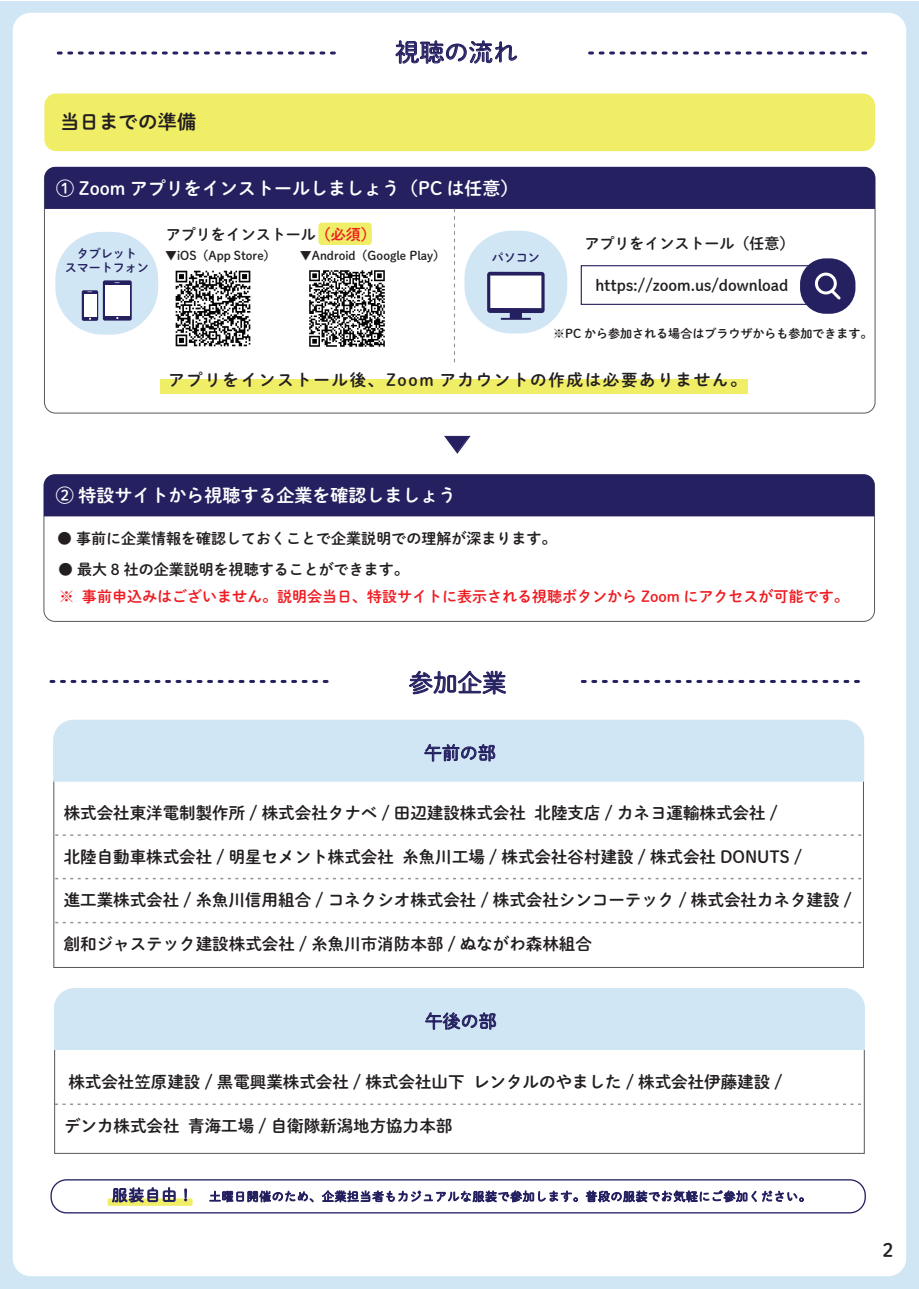
<style>
.page{position:relative;width:919px;height:1289px;background:#fff}
.page>*{position:absolute;margin:0;border:0;box-sizing:border-box;transform-origin:0 0}
.t1{font:25.65px "Koz Go Pr 6 N";color:#252161}
.t2{font:24.45px "DNP Shuei M Go Std L";color:#252161}
.t3{font:19.5px "DNP Shuei M Go Std B";color:#231f20}
.t4{font:18.6px "DNP Shuei M Go Std B";color:#231f20}
.t5{font:18px "DNP Shuei M Go Std B";color:#fff}
.t6{font:18px "DNP Shuei M Go Std L";color:#252161}
.t7{font:16.5px "DNP Shuei M Go Std B";color:#231f20}
.t8{font:16.5px "DNP Shuei M Go Std B";letter-spacing:.1em;color:#231f20}
.t9{font:15.6px "DNP Shuei M Go Std B";color:#231f20}
.t10{font:15px "DNP Shuei M Go Std B";color:#231f20}
.t11{font:15px "DNP Shuei M Go Std B";color:#ee1d23}
.t12{font:12px "DNP Shuei M Go Std B";color:#231f20}
.t13{font:12px "DNP Shuei M Go Std B";color:#252161}
.s1{color:#ee1d23}
</style>
<div class="page">
<div style="left:0;top:1px;width:918px;height:1287px;background:#d1e6f4"></div>
<div style="left:13px;top:13px;width:893px;height:1263px;background:#fff;border-radius:18px"></div>
<svg style="left:58px;top:51px;width:278px;height:3px"></svg>
<svg style="left:395px;top:12px;width:122px;height:52px"></svg>
<svg style="left:589px;top:51px;width:279px;height:3px"></svg>
<div style="left:44px;top:94px;width:830px;height:57px;background:#f0ed67;border-radius:12px"></div>
<svg style="left:44px;top:167px;width:831px;height:196px"></svg>
<div style="left:44px;top:474px;width:830px;height:42px;background:#252161"></div>
<svg style="left:444px;top:435px;width:27px;height:19px"></svg>
<div style="left:161px;top:380px;width:587px;height:14px;background:#f0ed67"></div>
<svg style="left:51px;top:680px;width:278px;height:3px"></svg>
<svg style="left:409px;top:670px;width:97px;height:25px"></svg>
<svg style="left:582px;top:680px;width:278px;height:3px"></svg>
<div style="left:53px;top:719px;width:811px;height:63px;background:#d1e6f4"></div>
<svg style="left:424px;top:744px;width:71px;height:17px"></svg>
<div style="left:54px;top:988px;width:811px;height:62px;background:#d1e6f4"></div>
<svg style="left:425px;top:1012px;width:71px;height:17px"></svg>
<svg style="left:55px;top:834px;width:809px;height:1px"></svg>
<svg style="left:55px;top:877px;width:809px;height:2px"></svg>
<svg style="left:55px;top:921px;width:809px;height:2px"></svg>
<svg style="left:55px;top:1103px;width:808px;height:1px"></svg>
<div style="left:50px;top:1179px;width:815px;height:34px;border:1px solid #252161;border-radius:15px"></div>
<div style="left:108px;top:1198px;width:85px;height:7px;background:#f0ed67;border-radius:2px"></div>
<svg style="left:112px;top:1187px;width:63px;height:15px"></svg>
<svg style="left:184px;top:1188px;width:3px;height:13px"></svg>
<svg style="left:209px;top:1190px;width:104px;height:12px"></svg>
<svg style="left:322px;top:1180px;width:255px;height:22px"></svg>
<svg style="left:585px;top:1190px;width:218px;height:13px"></svg>
<p class="t3" style="left:60px;top:107px;width:138px">当日までの準備</p>
<h2 class="t2" style="left:395px;top:34px;width:124px">視聴の流れ</h2>
<p class="t5" style="left:56px;top:174px;width:464px">① Zoom アプリをインストールしましょう（PC は任意）</p>
<p class="t10" style="left:166px;top:223px;width:211px">アプリをインストール<span class="s1">（必須）</span></p>
<p class="t13" style="left:77px;top:244px;width:62px">タブレット</p>
<p class="t12" style="left:165px;top:246px;width:112px">▼iOS（App Store）</p>
<p class="t12" style="left:300px;top:247px;width:147px">▼Android（Google Play）</p>
<p class="t13" style="left:65px;top:259px;width:86px">スマートフォン</p>
<p class="t13" style="left:492px;top:248px;width:49px">パソコン</p>
<p class="t10" style="left:584px;top:233px;width:211px">アプリをインストール（任意）</p>
<p class="t9" style="left:595px;top:274px;width:194px">https://zoom.us/download</p>
<p class="t12" style="left:553px;top:324px;width:320px">※PC から参加される場合はブラウザからも参加できます。</p>
<p class="t8" style="left:168px;top:367px;width:580px">アプリをインストール後、Zoom アカウントの作成は必要ありません。</p>
<h1 class="t1" style="left:471px;top:430px;width:27px;rotate:90deg">▶</h1>
<p class="t5" style="left:56px;top:482px;width:402px">② 特設サイトから視聴する企業を確認しましょう</p>
<p class="t10" style="left:57px;top:527px;width:500px">● 事前に企業情報を確認しておくことで企業説明での理解が深まります。</p>
<p class="t10" style="left:58px;top:558px;width:352px">● 最大 8 社の企業説明を視聴することができます。</p>
<p class="t11" style="left:59px;top:585px;width:791px">※ 事前申込みはございません。説明会当日、特設サイトに表示される視聴ボタンから Zoom にアクセスが可能です。</p>
<h2 class="t2" style="left:408px;top:665px;width:99px">参加企業</h2>
<p class="t6" style="left:424px;top:739px;width:73px">午前の部</p>
<p class="t7" style="left:64px;top:801px;width:715px">株式会社東洋電制製作所 / 株式会社タナベ / 田辺建設株式会社 北陸支店 / カネヨ運輸株式会社 /</p>
<p class="t7" style="left:64px;top:844px;width:739px">北陸自動車株式会社 / 明星セメント株式会社 糸魚川工場 / 株式会社谷村建設 / 株式会社 DONUTS /</p>
<p class="t7" style="left:64px;top:888px;width:789px">進工業株式会社 / 糸魚川信用組合 / コネクシオ株式会社 / 株式会社シンコーテック / 株式会社カネタ建設 /</p>
<p class="t7" style="left:64px;top:931px;width:529px">創和ジャステック建設株式会社 / 糸魚川市消防本部 / ぬながわ森林組合</p>
<p class="t6" style="left:425px;top:1007px;width:73px">午後の部</p>
<p class="t7" style="left:68px;top:1070px;width:715px">株式会社笠原建設 / 黒電興業株式会社 / 株式会社山下 レンタルのやました / 株式会社伊藤建設 /</p>
<p class="t7" style="left:64px;top:1113px;width:390px">デンカ株式会社 青海工場 / 自衛隊新潟地方協力本部</p>
<p class="t4" style="left:882px;top:1235px;width:12px">2</p>
</div>
